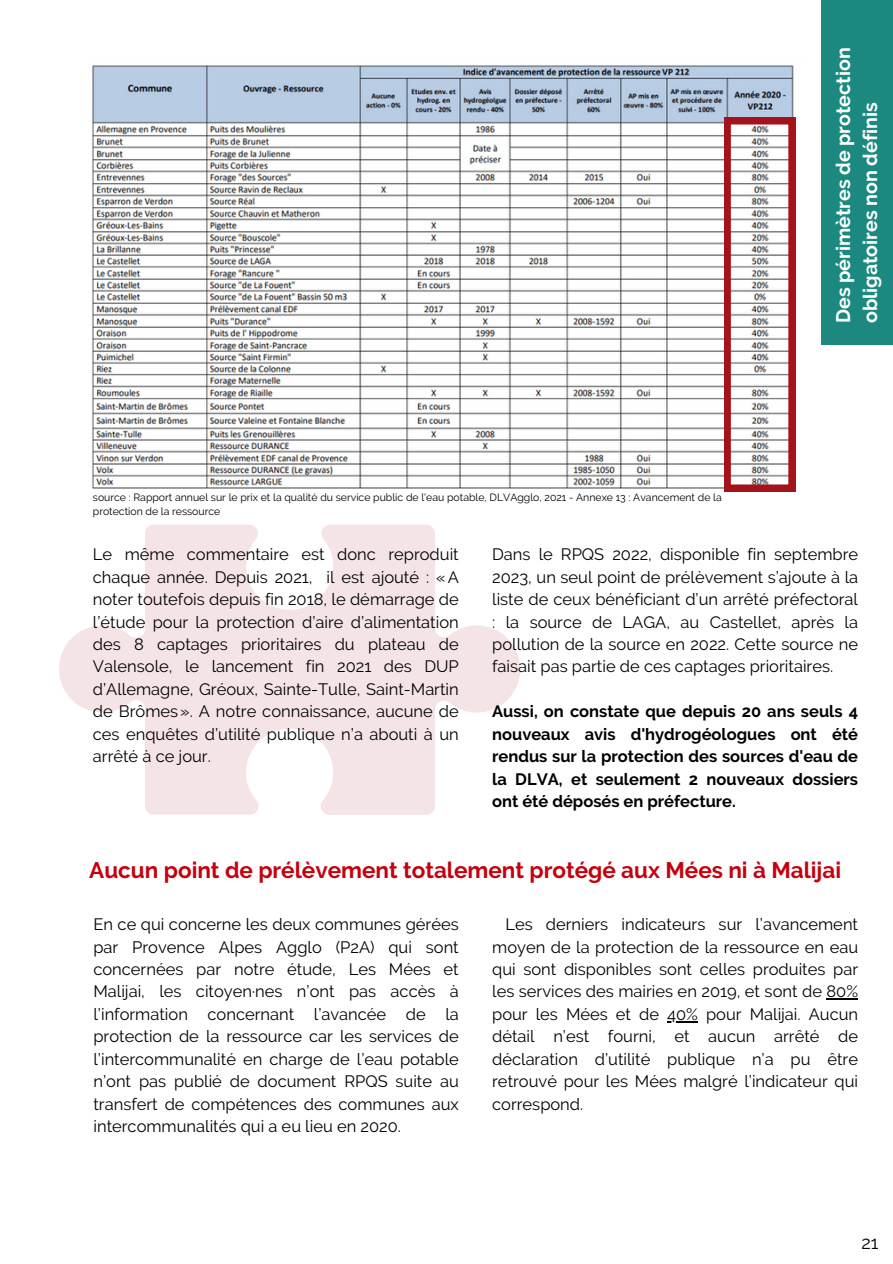
<style>
.page{position:relative;width:893px;height:1264px;background:#fff}
.page>*{position:absolute;margin:0;border:0;box-sizing:border-box;transform-origin:0 0}
.t1{font:700 22.5px "Raleway";color:#c4000e}
.t2{font:700 19.65px/27px "Raleway";color:#fff}
.t3{font:18px "Raleway";color:#000}
.t4{font:16.5px/22.5px "Raleway";color:#000;text-align:justify}
.t5{font:700 16.5px/22.5px "Raleway";color:#000;text-align:justify}
.t6{font:10.5px/14px "Raleway";color:#000}
</style>
<div class="page">
<img style="left:92px;top:65px;width:704px;height:426px">
<svg style="left:724px;top:118px;width:71px;height:373px"></svg>
<div style="left:821px;top:0;width:71px;height:345px;background:#1b897f"></div>
<svg style="left:59px;top:525px;width:461px;height:289px;fill:#f5e4e6"></svg>
<hr style="left:826px;top:998px;width:32px;height:1px;background:#000">
<hr style="left:667px;top:1021px;width:31px;height:1px;background:#000">
<p class="t6" style="left:93px;top:490px;width:630px">source : Rapport annuel sur le prix et la qualité du service public de l'eau potable, DLVAgglo, 2021 - Annexe 13 : Avancement de la protection de la ressource</p>
<p class="t2" style="left:829px;top:323px;width:277px;rotate:-90deg">Des périmètres de protection obligatoires non définis</p>
<p class="t4" style="left:93px;top:543px;width:367px">Le même commentaire est donc reproduit chaque année. Depuis 2021, il est ajouté : «A noter toutefois depuis fin 2018, le démarrage de l’étude pour la protection d’aire d’alimentation des 8 captages prioritaires du plateau de Valensole, le lancement fin 2021 des DUP d’Allemagne, Gréoux, Sainte-Tulle, Saint-Martin de Brômes». A notre connaissance, aucune de ces enquêtes d’utilité publique n’a abouti à un arrêté à ce jour.</p>
<p class="t4" style="left:492px;top:543px;width:367px">Dans le RPQS 2022, disponible fin septembre 2023, un seul point de prélèvement s’ajoute à la liste de ceux bénéficiant d’un arrêté préfectoral : la source de LAGA, au Castellet, après la pollution de la source en 2022. Cette source ne faisait pas partie de ces captages prioritaires.</p>
<p class="t5" style="left:492px;top:700px;width:367px">Aussi, on constate que depuis 20 ans seuls 4 nouveaux avis d'hydrogéologues ont été rendus sur la protection des sources d'eau de la DLVA, et seulement 2 nouveaux dossiers ont été déposés en préfecture.</p>
<p class="t1" style="left:89px;top:857px;width:753px">Aucun point de prélèvement totalement protégé aux Mées ni à Malijai</p>
<p class="t4" style="left:492px;top:912px;width:367px;text-indent:13px">Les derniers indicateurs sur l’avancement moyen de la protection de la ressource en eau qui sont disponibles sont celles produites par les services des mairies en 2019, et sont de 80% pour les Mées et de 40% pour Malijai. Aucun détail n’est fourni, et aucun arrêté de déclaration d’utilité publique n’a pu être retrouvé pour les Mées malgré l’indicateur qui correspond.</p>
<p class="t4" style="left:93px;top:912px;width:367px">En ce qui concerne les deux communes gérées par Provence Alpes Agglo (P2A) qui sont concernées par notre étude, Les Mées et Malijai, les citoyen·nes n’ont pas accès à l’information concernant l’avancée de la protection de la ressource car les services de l’intercommunalité en charge de l’eau potable n’ont pas publié de document RPQS suite au transfert de compétences des communes aux intercommunalités qui a eu lieu en 2020.</p>
<p class="t3" style="left:861px;top:1231px;width:19px">21</p>
</div>
